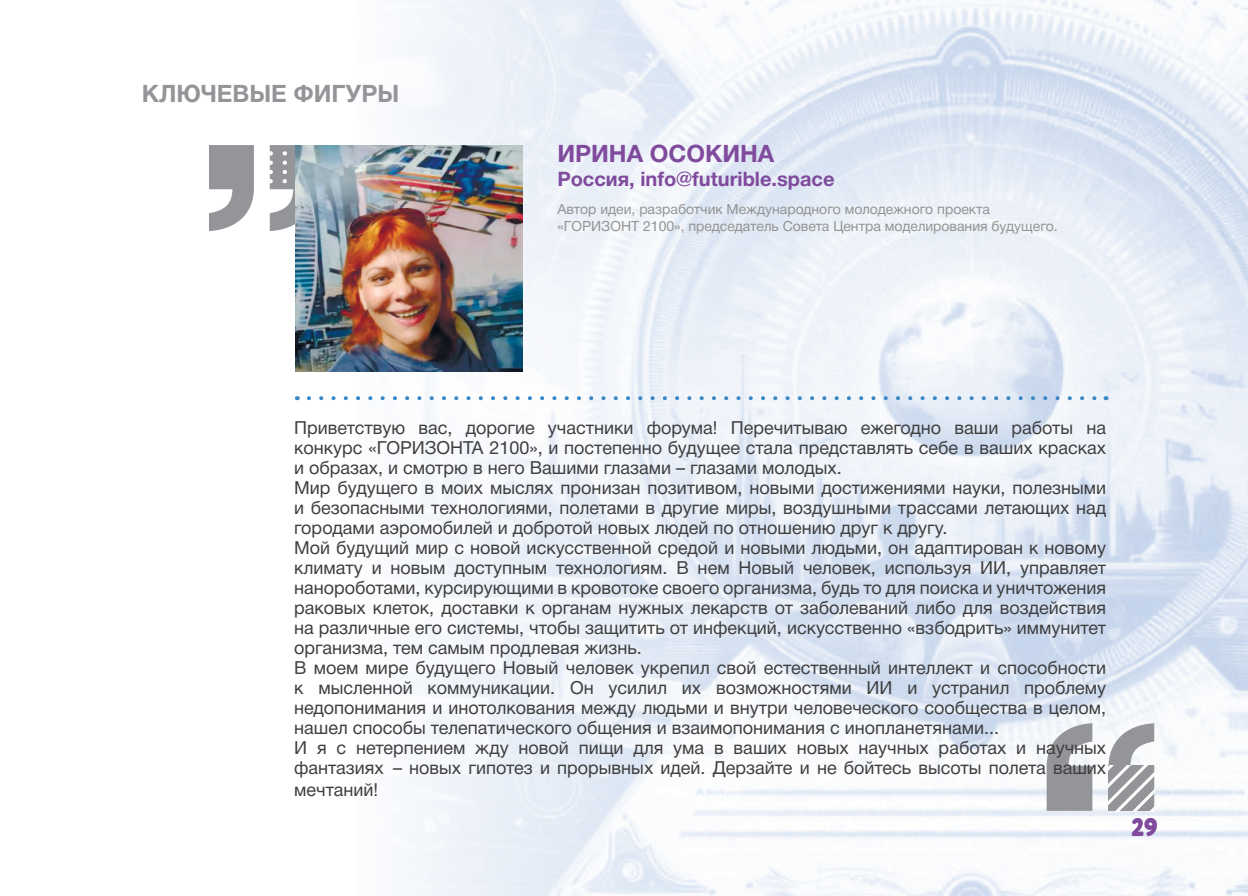
<style>
.page{position:relative;width:1248px;height:896px;background:#fff}
.page>*{position:absolute;margin:0;border:0;box-sizing:border-box;transform-origin:0 0}
.t1{font:700 24px "Helvetica Neue Cyr";color:#939598}
.t2{font:700 24px "Helvetica Neue Cyr";color:#804a9d}
.t3{font:800 24px "Circe";color:#804a9d}
.t4{font:700 20px "Helvetica Neue Cyr";color:#804a9d}
.t5{font:18px/20px "Helvetica Neue Cyr";color:#3e3e3f;text-align:justify}
.t6{font:14px/16.8px "Helvetica Neue Cyr";color:#939492}
</style>
<div class="page">
<img style="left:354px;top:0;width:893px;height:896px">
<svg style="left:209px;top:145px;width:45px;height:86px"></svg>
<svg style="left:270px;top:145px;width:25px;height:86px"></svg>
<svg style="left:309px;top:396px;width:790px;height:4px"></svg>
<img style="left:295px;top:145px;width:227px;height:226px">
<svg style="left:1046px;top:723px;width:46px;height:88px"></svg>
<svg style="left:1108px;top:723px;width:46px;height:88px"></svg>
<p class="t1" style="left:142px;top:80px;width:259px">КЛЮЧЕВЫЕ ФИГУРЫ</p>
<p class="t2" style="left:557px;top:140px;width:218px">ИРИНА ОСОКИНА</p>
<p class="t4" style="left:557px;top:168px;width:279px">Россия, info@futurible.space</p>
<p class="t6" style="left:557px;top:201px;width:502px">Автор идеи, разработчик Международного молодежного проекта «ГОРИЗОНТ 2100», председатель Совета Центра моделирования будущего.</p>
<p class="t5" style="left:294px;top:418px;width:813px">Приветствую вас, дорогие участники форума! Перечитываю ежегодно ваши работы на конкурс «ГОРИЗОНТА 2100», и постепенно будущее стала представлять себе в ваших красках и образах, и смотрю в него Вашими глазами – глазами молодых.</p>
<p class="t5" style="left:294px;top:478px;width:813px">Мир будущего в моих мыслях пронизан позитивом, новыми достижениями науки, полезными и безопасными технологиями, полетами в другие миры, воздушными трассами летающих над городами аэромобилей и добротой новых людей по отношению друг к другу.</p>
<p class="t5" style="left:294px;top:538px;width:813px">Мой будущий мир с новой искусственной средой и новыми людьми, он адаптирован к новому климату и новым доступным технологиям. В нем Новый человек, используя ИИ, управляет нанороботами, курсирующими в кровотоке своего организма, будь то для поиска и уничтожения раковых клеток, доставки к органам нужных лекарств от заболеваний либо для воздействия на различные его системы, чтобы защитить от инфекций, искусственно «взбодрить» иммунитет организма, тем самым продлевая жизнь.</p>
<p class="t5" style="left:294px;top:658px;width:813px">В моем мире будущего Новый человек укрепил свой естественный интеллект и способности к мысленной коммуникации. Он усилил их возможностями ИИ и устранил проблему недопонимания и инотолкования между людьми и внутри человеческого сообщества в целом, нашел способы телепатического общения и взаимопонимания с инопланетянами...</p>
<p class="t5" style="left:294px;top:738px;width:813px;line-height:20.8px">И я с нетерпением жду новой пищи для ума в ваших новых научных работах и научных фантазиях – новых гипотез и прорывных идей. Дерзайте и не бойтесь высоты полета ваших мечтаний!</p>
<p class="t3" style="left:1131px;top:811px;width:27px">29</p>
</div>
